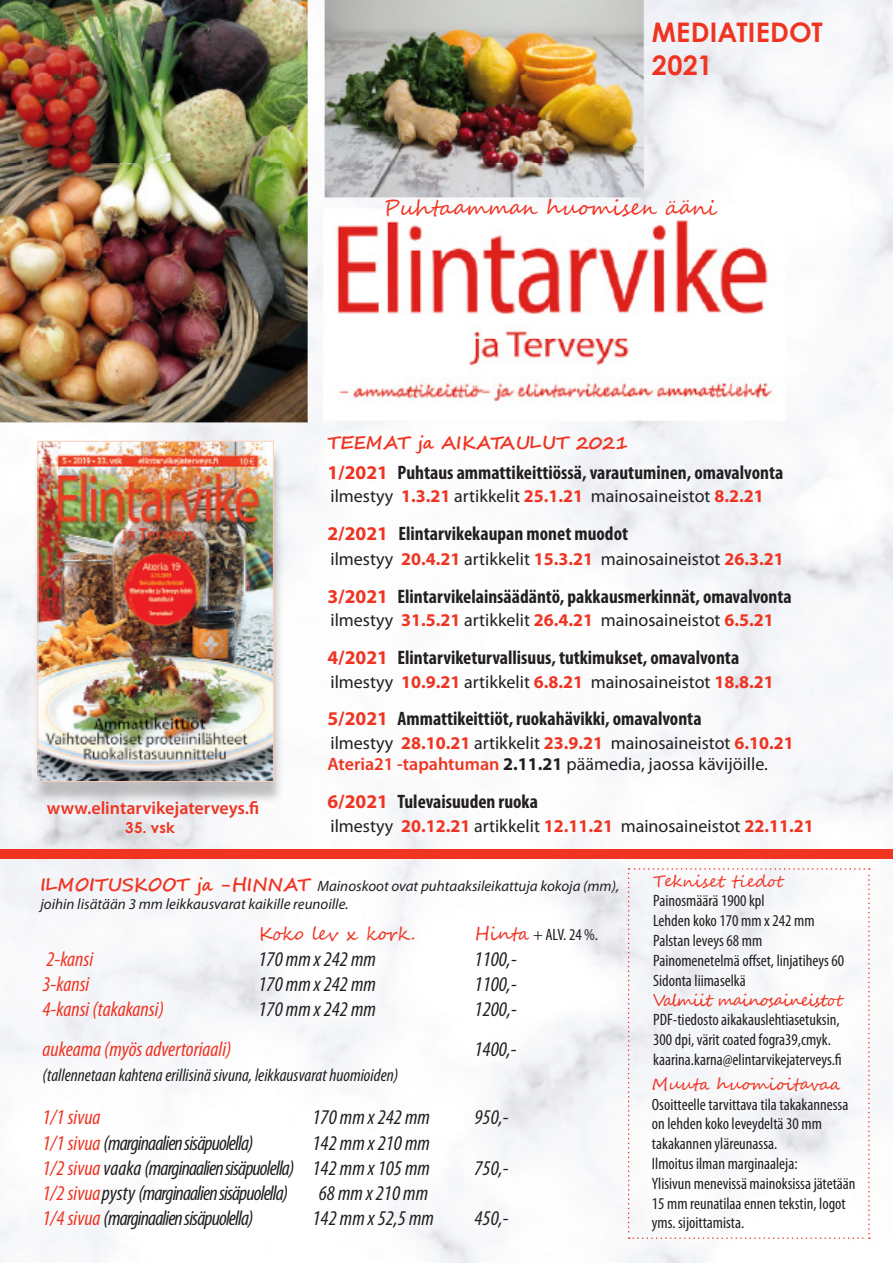
<style>
.page{position:relative;width:893px;height:1263px;background:#fff}
.page>*{position:absolute;margin:0;border:0;box-sizing:border-box;transform-origin:0 0}
.Leipä{font:700 27px "Century Gothic";letter-spacing:.01em;color:#ef3422}
.Leipä_ET{font:italic condensed 21px "Myriad Pro";letter-spacing:-.04em;color:#231f20}
.Leipä_ET-2{font:italic condensed 21px "Myriad Pro";color:#ef3422}
.Leipä_ET-3{font:italic condensed 21px "Myriad Pro";color:#231f20}
.Otsikko___ET{font:21px "Segoe Script";color:#ef3422}
.Otsikko___ET-2{font:italic condensed 21px "Myriad Pro";color:#231f20}
.Otsikko___ET-3{font:italic condensed 21px "Myriad Pro";color:#ef3422}
.Otsikko___ET-4{font:700 condensed 19.5px "Myriad Pro";color:#231f20}
.Otsikko___ET-5{font:18px "Myriad Pro";color:#231f20}
.Leipä_ET-4{font:italic condensed 18px "Myriad Pro";color:#231f20}
.t1{font:600 18px "Myriad Pro";color:#ef3422}
.Otsikko_ET{font:700 18px "Segoe Script";color:#ef3422}
.Otsikko_ET-2{font:18px "Segoe Script";color:#ef3422}
.Leipä_ET-5{font:condensed 16.5px/19.8px "Myriad Pro";color:#231f20}
.Leipä_2_Snadi_ET{font:condensed 16.5px/19.8px "Myriad Pro";color:#231f20}
.Leipä-2{font:condensed 16.5px "Myriad Pro";color:#231f20}
.Leipä-3{font:16.5px "Segoe Script";letter-spacing:-.06em;color:#ef3422}
.Leipä-4{font:16.5px "Segoe Script";color:#ef3422}
.Otsikko_ET-3{font:condensed 16.5px "Myriad Pro";color:#231f20}
.Leipä_ET-6{font:16.5px "Segoe Script";color:#ef3422}
.Otsikko_ET-4{font:italic 15px/18px "Myriad Pro";color:#231f20}
.Leipä-5{font:700 15px "Century Gothic";color:#ef3422}
.s1{font-stretch:normal;color:#ef3422}
.s2{font-weight:700;color:#ef3422}
.s3{font-weight:600;color:#ef3422}
.s4{font-weight:700}
.s5{font-family:"Segoe Script";font-weight:700;font-style:normal;font-size:18px;color:#ef3422}
.s6{font-family:"Segoe Script";font-stretch:normal;font-size:18px;color:#ef3422}
.s7{color:#ef3422}
</style>
<div class="page">
<img style="left:0;top:0;width:893px;height:1263px">
<div style="left:0;top:849px;width:893px;height:10px;background:#ef3422"></div>
<svg style="left:628px;top:868px;width:242px;height:371px"></svg>
<div style="left:32px;top:447px;width:252px;height:357px;background:#231f20;opacity:.27"></div>
<img style="left:40px;top:443px;width:232px;height:337px">
<div style="left:38px;top:441px;width:236px;height:341px;border:1px solid #fcceb8"></div>
<p class="Leipä" style="left:652px;top:12px;width:173px">MEDIATIEDOT</p>
<p class="Leipä" style="left:652px;top:44px;width:62px">2021</p>
<p class="Otsikko___ET" style="left:383px;top:191px;width:336px">Puhtaamman huomisen ääni</p>
<p class="t1" style="left:47px;top:797px;width:214px">www.elintarvikejaterveys.fi</p>
<p class="Leipä-5" style="left:125px;top:816px;width:51px">35. vsk</p>
<p class="Otsikko_ET" style="left:327px;top:428px;width:302px">TEEMAT ja AIKATAULUT 2021</p>
<p class="Otsikko___ET-4" style="left:327px;top:460px;width:457px"><span class="s1">1/2021</span> Puhtaus ammattikeittiössä, varautuminen, omavalvonta</p>
<p class="Otsikko___ET-5" style="left:330px;top:485px;width:435px">ilmestyy <span class="s2">1.3.21</span> artikkelit <span class="s2">25.1.21</span> mainosaineistot <span class="s2">8.2.21</span></p>
<p class="Otsikko___ET-4" style="left:327px;top:521px;width:302px"><span class="s1">2/2021</span> Elintarvikekaupan monet muodot</p>
<p class="Otsikko___ET-5" style="left:330px;top:548px;width:455px">ilmestyy <span class="s2">20.4.21</span> artikkelit <span class="s2">15.3.21</span> mainosaineistot <span class="s2">26.3.21</span></p>
<p class="Otsikko___ET-4" style="left:327px;top:584px;width:466px"><span class="s1">3/2021</span> Elintarvikelainsäädäntö, pakkausmerkinnät, omavalvonta</p>
<p class="Otsikko___ET-5" style="left:330px;top:609px;width:445px">ilmestyy <span class="s2">31.5.21</span> artikkelit <span class="s2">26.4.21</span> mainosaineistot <span class="s2">6.5.21</span></p>
<p class="Otsikko___ET-4" style="left:327px;top:646px;width:413px"><span class="s1">4/2021</span> Elintarviketurvallisuus, tutkimukset, omavalvonta</p>
<p class="Otsikko___ET-5" style="left:330px;top:670px;width:445px">ilmestyy <span class="s2">10.9.21</span> artikkelit <span class="s2">6.8.21</span> mainosaineistot <span class="s2">18.8.21</span></p>
<p class="Otsikko___ET-4" style="left:327px;top:707px;width:376px"><span class="s1">5/2021</span> Ammattikeittiöt, ruokahävikki, omavalvonta</p>
<p class="Otsikko___ET-5" style="left:330px;top:732px;width:465px">ilmestyy <span class="s2">28.10.21</span> artikkelit <span class="s2">23.9.21</span> mainosaineistot <span class="s2">6.10.21</span></p>
<p class="Otsikko___ET-5" style="left:327px;top:753px;width:442px"><span class="s3">Ateria21 -tapahtuman</span> <span class="s4">2.11.21</span> päämedia, jaossa kävijöille.</p>
<p class="Otsikko___ET-4" style="left:327px;top:790px;width:212px"><span class="s1">6/2021</span> Tulevaisuuden ruoka</p>
<p class="Otsikko___ET-5" style="left:330px;top:814px;width:485px">ilmestyy <span class="s2">20.12.21</span> artikkelit <span class="s2">12.11.21</span> mainosaineistot <span class="s2">22.11.21</span></p>
<p class="Otsikko_ET-4" style="left:40px;top:876px;width:580px"><span class="s5">ILMOITUSKOOT ja -HINNAT</span> Mainoskoot ovat puhtaaksileikattuja kokoja (mm), joihin lisätään 3 mm leikkausvarat kaikille reunoille.</p>
<p class="Otsikko_ET-2" style="left:259px;top:919px;width:159px">Koko lev x kork.</p>
<p class="Otsikko_ET-3" style="left:475px;top:925px;width:125px"><span class="s6">Hinta</span> + ALV. 24 %.</p>
<p class="Otsikko___ET-3" style="left:46px;top:946px;width:48px">2-kansi</p>
<p class="Otsikko___ET-2" style="left:259px;top:946px;width:119px">170 mm x 242 mm</p>
<p class="Otsikko___ET-2" style="left:475px;top:946px;width:44px">1100,-</p>
<p class="Leipä_ET-2" style="left:43px;top:971px;width:48px">3-kansi</p>
<p class="Leipä_ET-3" style="left:259px;top:971px;width:119px">170 mm x 242 mm</p>
<p class="Leipä_ET" style="left:475px;top:971px;width:44px">1100,-</p>
<p class="Leipä_ET-2" style="left:43px;top:997px;width:123px">4-kansi (takakansi)</p>
<p class="Leipä_ET-3" style="left:259px;top:997px;width:119px">170 mm x 242 mm</p>
<p class="Leipä_ET" style="left:475px;top:997px;width:44px">1200,-</p>
<p class="Leipä_ET-2" style="left:43px;top:1036px;width:190px">aukeama (myös advertoriaali)</p>
<p class="Leipä_ET" style="left:475px;top:1036px;width:44px">1400,-</p>
<p class="Leipä_ET-4" style="left:43px;top:1064px;width:357px">(tallennetaan kahtena erillisinä sivuna, leikkausvarat huomioiden)</p>
<p class="Leipä_ET-2" style="left:43px;top:1105px;width:60px">1/1 sivua</p>
<p class="Leipä_ET-3" style="left:313px;top:1105px;width:119px">170 mm x 242 mm</p>
<p class="Leipä_ET" style="left:475px;top:1105px;width:36px">950,-</p>
<p class="Leipä_ET" style="left:43px;top:1130px;width:213px"><span class="s7">1/1 sivua</span> (marginaalien sisäpuolella)</p>
<p class="Leipä_ET-3" style="left:313px;top:1130px;width:119px">142 mm x 210 mm</p>
<p class="Leipä_ET" style="left:43px;top:1155px;width:389px"><span class="s7">1/2 sivua</span> vaaka (marginaalien sisäpuolella) 142 mm x 105 mm</p>
<p class="Leipä_ET" style="left:475px;top:1155px;width:36px">750,-</p>
<p class="Leipä_ET" style="left:43px;top:1180px;width:247px"><span class="s7">1/2 sivua</span>pysty (marginaalien sisäpuolella)</p>
<p class="Leipä_ET" style="left:319px;top:1180px;width:111px">68 mm x 210 mm</p>
<p class="Leipä_ET" style="left:43px;top:1205px;width:213px"><span class="s7">1/4 sivua</span> (marginaalien sisäpuolella)</p>
<p class="Leipä_ET" style="left:313px;top:1205px;width:123px">142 mm x 52,5 mm</p>
<p class="Leipä_ET" style="left:475px;top:1205px;width:36px">450,-</p>
<p class="Leipä_ET-6" style="left:653px;top:867px;width:133px">Tekniset tiedot</p>
<p class="Leipä_2_Snadi_ET" style="left:653px;top:891px;width:163px">Painosmäärä 1900 kpl<br>Lehden koko 170 mm x 242 mm</p>
<p class="Leipä_2_Snadi_ET" style="left:653px;top:930px;width:111px">Palstan leveys 68 mm</p>
<p class="Leipä_2_Snadi_ET" style="left:653px;top:950px;width:192px">Painomenetelmä offset, linjatiheys 60</p>
<p class="Leipä_2_Snadi_ET" style="left:653px;top:970px;width:94px">Sidonta liimaselkä</p>
<p class="Leipä-3" style="left:653px;top:986px;width:193px">Valmiit mainosaineistot</p>
<p class="Leipä-2" style="left:653px;top:1010px;width:188px">PDF-tiedosto aikakauslehtiasetuksin,</p>
<p class="Leipä-2" style="left:653px;top:1030px;width:179px">300 dpi, värit coated fogra39,cmyk.</p>
<p class="Leipä-2" style="left:653px;top:1049px;width:190px">kaarina.karna@elintarvikejaterveys.fi</p>
<p class="Leipä-4" style="left:652px;top:1071px;width:190px">Muuta huomioitavaa</p>
<p class="Leipä_ET-5" style="left:652px;top:1094px;width:198px">Osoitteelle tarvittava tila takakannessa on lehden koko leveydeltä 30 mm takakannen yläreunassa.<br>Ilmoitus ilman marginaaleja:</p>
<p class="Leipä_ET-5" style="left:652px;top:1173px;width:205px">Ylisivun menevissä mainoksissa jätetään<br>15 mm reunatilaa ennen tekstin, logot yms. sijoittamista.</p>
</div>
